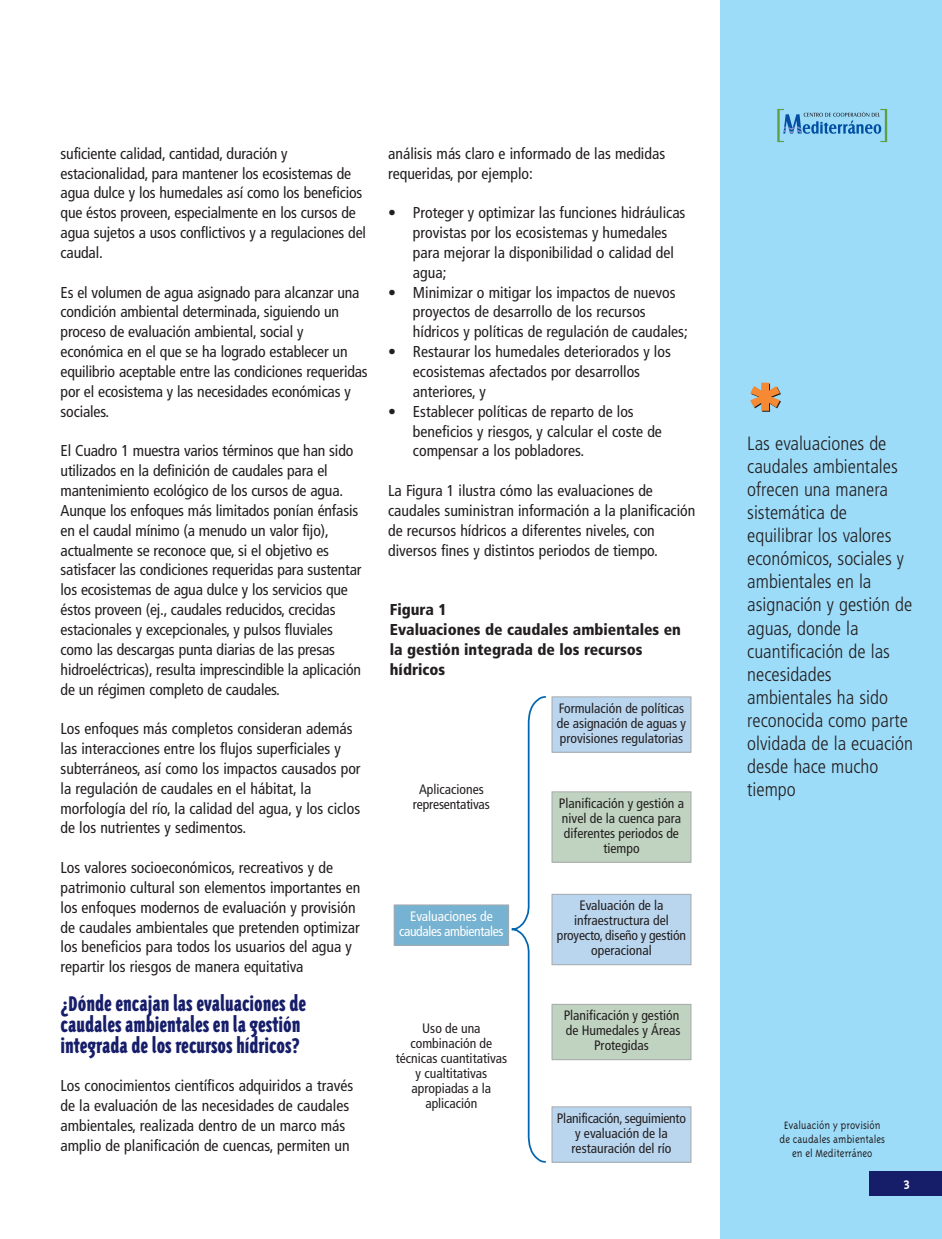
<style>
.page{position:relative;width:942px;height:1239px;background:#fff}
.page>*{position:absolute;margin:0;border:0;box-sizing:border-box;transform-origin:0 0}
.t1{font:700 84px "Triplex";color:#f68934}
.t2{font:900 24.5px/21px "Triplex Cond";color:#171e69}
.t3{font:300 condensed 19.25px/23.1px "Frutiger";color:#231f20}
.t4{font:condensed 15.75px/19.8px "Frutiger";color:#231f20}
.t5{font:900 condensed 15.75px/19.8px "Frutiger";color:#231f20}
.t6{font:700 14px "Triplex";color:#fff}
.t7{font:condensed 13.65px/15px "Frutiger";color:#231f20;text-align:center}
.t8{font:condensed 13.65px/15px "Frutiger";letter-spacing:-.025em;color:#fff;text-align:center}
.t9{font:300 12.25px/14px "Triplex";color:#231f20;text-align:center;scale:.9 1}
</style>
<div class="page">
<div style="left:720px;top:0;width:222px;height:1239px;background:#9ddcf9"></div>
<div style="left:869px;top:1171px;width:73px;height:25px;background:#171e69"></div>
<svg style="left:777px;top:109px;width:110px;height:33px"></svg>
<div style="left:394px;top:905px;width:114px;height:40px;background:#76b2d1"></div>
<div style="left:394px;top:904px;width:115px;height:42px;border:1px solid #a7a9ac"></div>
<div style="left:552px;top:792px;width:139px;height:70px;background:#c0d3c0"></div>
<div style="left:551px;top:791px;width:140px;height:72px;border:1px solid #a7a9ac"></div>
<div style="left:552px;top:697px;width:139px;height:55px;background:#bad6ef"></div>
<div style="left:551px;top:696px;width:140px;height:57px;border:1px solid #a7a9ac"></div>
<div style="left:552px;top:894px;width:139px;height:71px;background:#bad6ef"></div>
<div style="left:551px;top:894px;width:140px;height:71px;border:1px solid #a7a9ac"></div>
<div style="left:552px;top:1004px;width:139px;height:56px;background:#c0d3c0"></div>
<div style="left:551px;top:1004px;width:140px;height:56px;border:1px solid #a7a9ac"></div>
<div style="left:552px;top:1107px;width:139px;height:55px;background:#bad6ef"></div>
<div style="left:551px;top:1106px;width:140px;height:57px;border:1px solid #a7a9ac"></div>
<svg style="left:490px;top:696px;width:56px;height:467px"></svg>
<p class="t4" style="left:61px;top:145px;width:307px">suficiente calidad, cantidad, duración y estacionalidad, para mantener los ecosistemas de agua dulce y los humedales así como los beneficios que éstos proveen, especialmente en los cursos de agua sujetos a usos conflictivos y a regulaciones del caudal.</p>
<p class="t4" style="left:61px;top:284px;width:309px">Es el volumen de agua asignado para alcanzar una condición ambiental determinada, siguiendo un proceso de evaluación ambiental, social y económica en el que se ha logrado establecer un equilibrio aceptable entre las condiciones requeridas por el ecosistema y las necesidades económicas y sociales.</p>
<p class="t4" style="left:61px;top:442px;width:302px">El Cuadro 1 muestra varios términos que han sido utilizados en la definición de caudales para el mantenimiento ecológico de los cursos de agua.<br>Aunque los enfoques más limitados ponían énfasis en el caudal mínimo (a menudo un valor fijo), actualmente se reconoce que, si el objetivo es satisfacer las condiciones requeridas para sustentar los ecosistemas de agua dulce y los servicios que éstos proveen (ej., caudales reducidos, crecidas estacionales y excepcionales, y pulsos fluviales como las descargas punta diarias de las presas hidroeléctricas), resulta imprescindible la aplicación de un régimen completo de caudales.</p>
<p class="t4" style="left:61px;top:720px;width:301px">Los enfoques más completos consideran además las interacciones entre los flujos superficiales y subterráneos, así como los impactos causados por la regulación de caudales en el hábitat, la morfología del río, la calidad del agua, y los ciclos de los nutrientes y sedimentos.</p>
<p class="t4" style="left:61px;top:859px;width:301px">Los valores socioeconómicos, recreativos y de patrimonio cultural son elementos importantes en los enfoques modernos de evaluación y provisión de caudales ambientales que pretenden optimizar los beneficios para todos los usuarios del agua y repartir los riesgos de manera equitativa</p>
<h2 class="t2" style="left:61px;top:994px;width:247px">¿Dónde encajan las evaluaciones de caudales ambientales en la gestión integrada de los recursos hídricos?</h2>
<p class="t4" style="left:61px;top:1077px;width:294px">Los conocimientos científicos adquiridos a través de la evaluación de las necesidades de caudales ambientales, realizada dentro de un marco más amplio de planificación de cuencas, permiten un</p>
<p class="t4" style="left:388px;top:145px;width:278px">análisis más claro e informado de las medidas requeridas, por ejemplo:</p>
<p class="t4" style="left:413px;top:204px;width:274px;text-indent:-25px">• Proteger y optimizar las funciones hidráulicas provistas por los ecosistemas y humedales para mejorar la disponibilidad o calidad del agua;</p>
<p class="t4" style="left:413px;top:284px;width:276px;text-indent:-25px">• Minimizar o mitigar los impactos de nuevos proyectos de desarrollo de los recursos hídricos y políticas de regulación de caudales;</p>
<p class="t4" style="left:413px;top:343px;width:259px;text-indent:-25px">• Restaurar los humedales deteriorados y los ecosistemas afectados por desarrollos anteriores, y</p>
<p class="t4" style="left:413px;top:403px;width:250px;text-indent:-25px">• Establecer políticas de reparto de los beneficios y riesgos, y calcular el coste de compensar a los pobladores.</p>
<p class="t4" style="left:388px;top:482px;width:309px">La Figura 1 ilustra cómo las evaluaciones de caudales suministran información a la planificación de recursos hídricos a diferentes niveles, con diversos fines y distintos periodos de tiempo.</p>
<p class="t5" style="left:390px;top:601px;width:293px">Figura 1<br>Evaluaciones de caudales ambientales en la gestión integrada de los recursos hídricos</p>
<p class="t7" style="left:413px;top:783px;width:78px">Aplicaciones representativas</p>
<p class="t8" style="left:399px;top:910px;width:106px">Evaluaciones de caudales ambientales</p>
<p class="t7" style="left:396px;top:1022px;width:113px">Uso de una combinación de técnicas cuantitativas y cualtitativas apropiadas a la aplicación</p>
<p class="t7" style="left:557px;top:702px;width:130px;text-align:left">Formulación de políticas de asignación de aguas y provisiones regulatorias</p>
<p class="t7" style="left:559px;top:797px;width:127px">Planificación y gestión a nivel de la cuenca para diferentes periodos de tiempo</p>
<p class="t7" style="left:557px;top:899px;width:131px">Evaluación de la infraestructura del proyecto, diseño y gestión operacional</p>
<p class="t7" style="left:563px;top:1009px;width:118px">Planificación y gestión de Humedales y Áreas<br>Protegidas</p>
<p class="t7" style="left:557px;top:1112px;width:131px">Planificación, seguimiento y evaluación de la restauración del río</p>
<h1 class="t1" style="left:749px;top:380px;width:33px">*</h1>
<p class="t3" style="left:747px;top:433px;width:167px">Las evaluaciones de caudales ambientales ofrecen una manera sistemática de equilibrar los valores económicos, sociales y ambientales en la asignación y gestión de aguas, donde la cuantificación de las necesidades ambientales ha sido reconocida como parte olvidada de la ecuación desde hace mucho tiempo</p>
<p class="t9" style="left:779px;top:1119px;width:119px">Evaluación y provisión de caudales ambientales en el Mediterráneo</p>
<p class="t6" style="left:903px;top:1177px;width:8px">3</p>
</div>
